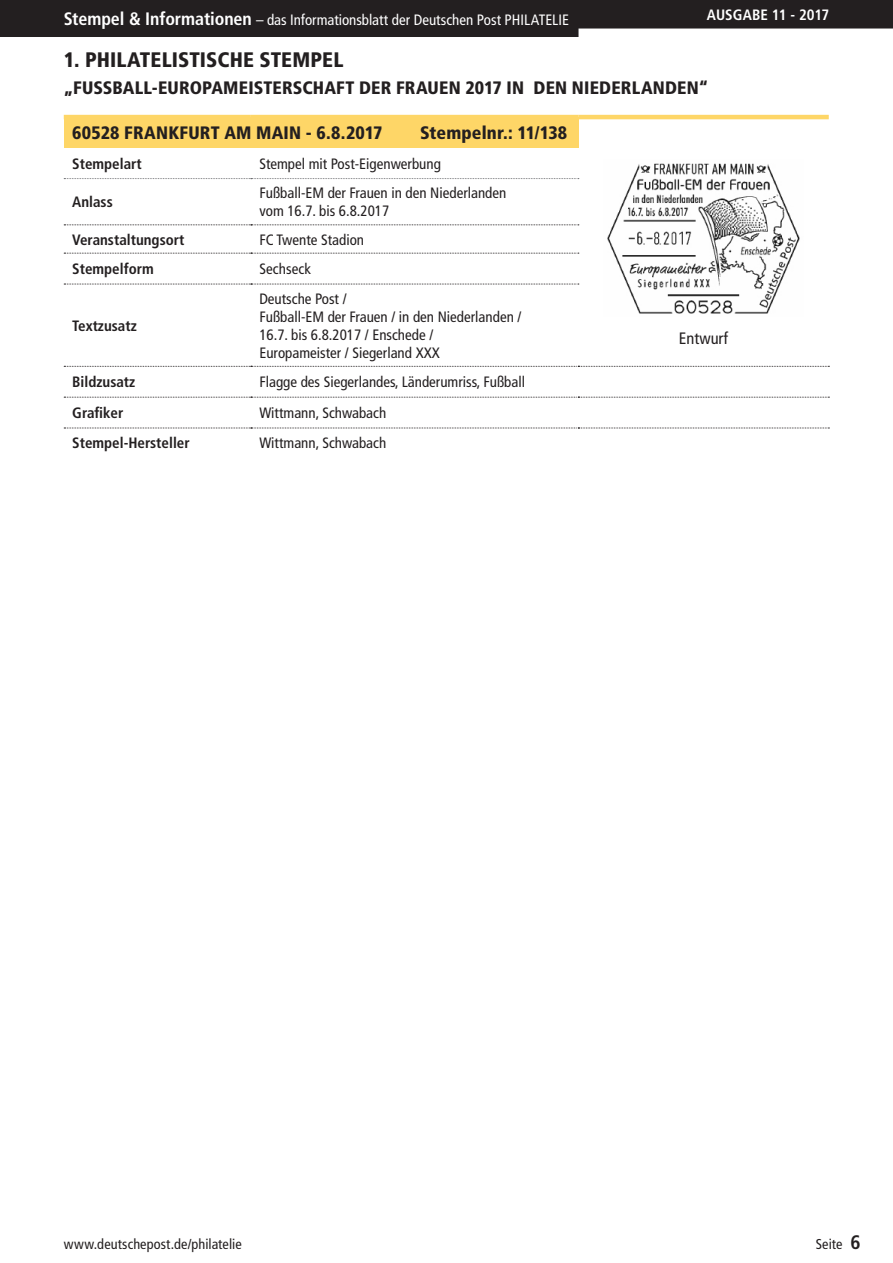
<style>
.page{position:relative;width:893px;height:1263px;background:#fff}
.page>*{position:absolute;margin:0;border:0;box-sizing:border-box;transform-origin:0 0}
.t1{font:900 condensed 21px "Frutiger LT Std";letter-spacing:.005em;color:#231f20}
.t2{font:900 condensed 18px "Frutiger LT Std";letter-spacing:.005em;color:#231f20}
.t3{font:condensed 16.5px "Frutiger LT Std";color:#231f20}
.t4{font:condensed 15px/18px "Frutiger LT Std";color:#231f20}
.t5{font:700 condensed 15px "Frutiger LT Std";color:#231f20}
.t6{font:condensed 15px "Frutiger LT Std";color:#fff}
.t7{font:700 condensed 15px "Frutiger LT Std";color:#fff}
.t8{font:condensed 14.25px "Frutiger LT Std";letter-spacing:.005em;color:#231f20}
.s1{font-weight:700;font-size:18px}
.s2{font-weight:700;font-size:19.5px}
</style>
<div class="page">
<svg style="left:0;top:0;width:893px;height:37px;background:#343131"></svg>
<div style="left:64px;top:117px;width:514px;height:31px;background:#fed667"></div>
<svg style="left:64px;top:224px;width:515px;height:1px"></svg>
<svg style="left:64px;top:253px;width:515px;height:1px"></svg>
<svg style="left:64px;top:284px;width:515px;height:1px"></svg>
<svg style="left:64px;top:366px;width:765px;height:1px"></svg>
<svg style="left:64px;top:178px;width:515px;height:1px"></svg>
<hr style="left:64px;top:115px;width:187px;height:4px;background:#fed667">
<hr style="left:251px;top:115px;width:327px;height:4px;background:#fed667">
<hr style="left:578px;top:115px;width:251px;height:4px;background:#fed667">
<svg style="left:64px;top:397px;width:765px;height:1px"></svg>
<svg style="left:64px;top:428px;width:765px;height:1px"></svg>
<img style="left:607px;top:163px;width:193px;height:151px">
<p class="t6" style="left:64px;top:11px;width:507px"><span class="s1">Stempel &amp; Informationen</span> – das Informationsblatt der Deutschen Post PHILATELIE</p>
<p class="t7" style="left:707px;top:5px;width:124px">Ausgabe 11 - 2017</p>
<h1 class="t1" style="left:64px;top:47px;width:281px">1. PHILATELISTISCHE STEMPEL</h1>
<p class="t2" style="left:64px;top:77px;width:353px">„FUSSBALL-EUROPAMEISTERSCHAFT DER FRAUE</p>
<p class="t2" style="left:449px;top:77px;width:174px">N 2017 IN DEN NIEDERLA</p>
<p class="t2" style="left:653px;top:77px;width:57px">NDEN“</p>
<p class="t2" style="left:72px;top:122px;width:128px">60528 FRANKFURT</p>
<p class="t2" style="left:224px;top:122px;width:43px">AM MAI</p>
<p class="t2" style="left:289px;top:122px;width:118px">N - 6.8.2017 S</p>
<p class="t2" style="left:430px;top:122px;width:139px">TEMPELNR.: 11/138</p>
<p class="t5" style="left:72px;top:155px;width:71px">Stempelart</p>
<p class="t4" style="left:259px;top:155px;width:183px">Stempel mit Post-Eigenwerbung</p>
<p class="t5" style="left:72px;top:193px;width:42px">Anlass</p>
<p class="t4" style="left:259px;top:184px;width:249px">Fußball-EM der Frauen in den Niederlanden vom 16.7. bis 6.8.2017</p>
<p class="t5" style="left:72px;top:230px;width:114px">Veranstaltungsort</p>
<p class="t4" style="left:259px;top:231px;width:106px">FC Twente Stadion</p>
<p class="t5" style="left:72px;top:260px;width:83px">Stempelform</p>
<p class="t4" style="left:259px;top:260px;width:53px">Sechseck</p>
<p class="t5" style="left:72px;top:317px;width:66px">Textzusatz</p>
<p class="t4" style="left:259px;top:290px;width:263px">Deutsche Post /<br>Fußball-EM der Frauen / in den Niederlanden /<br>16.7. bis 6.8.2017 / Enschede /<br>Europameister / Siegerland XXX</p>
<p class="t5" style="left:72px;top:373px;width:65px">Bildzusatz</p>
<p class="t4" style="left:259px;top:373px;width:267px">Flagge des Siegerlandes, Länderumriss, Fußball</p>
<p class="t5" style="left:72px;top:404px;width:53px">Grafiker</p>
<p class="t4" style="left:259px;top:404px;width:128px">Wittmann, Schwabach</p>
<p class="t5" style="left:72px;top:434px;width:119px">Stempel-Hersteller</p>
<p class="t4" style="left:259px;top:434px;width:128px">Wittmann, Schwabach</p>
<p class="t3" style="left:679px;top:328px;width:51px">Entwurf</p>
<p class="t8" style="left:64px;top:1235px;width:179px">www.deutschepost.de/philatelie</p>
<p class="t8" style="left:816px;top:1235px;width:46px">Seite <span class="s2">6</span></p>
</div>
